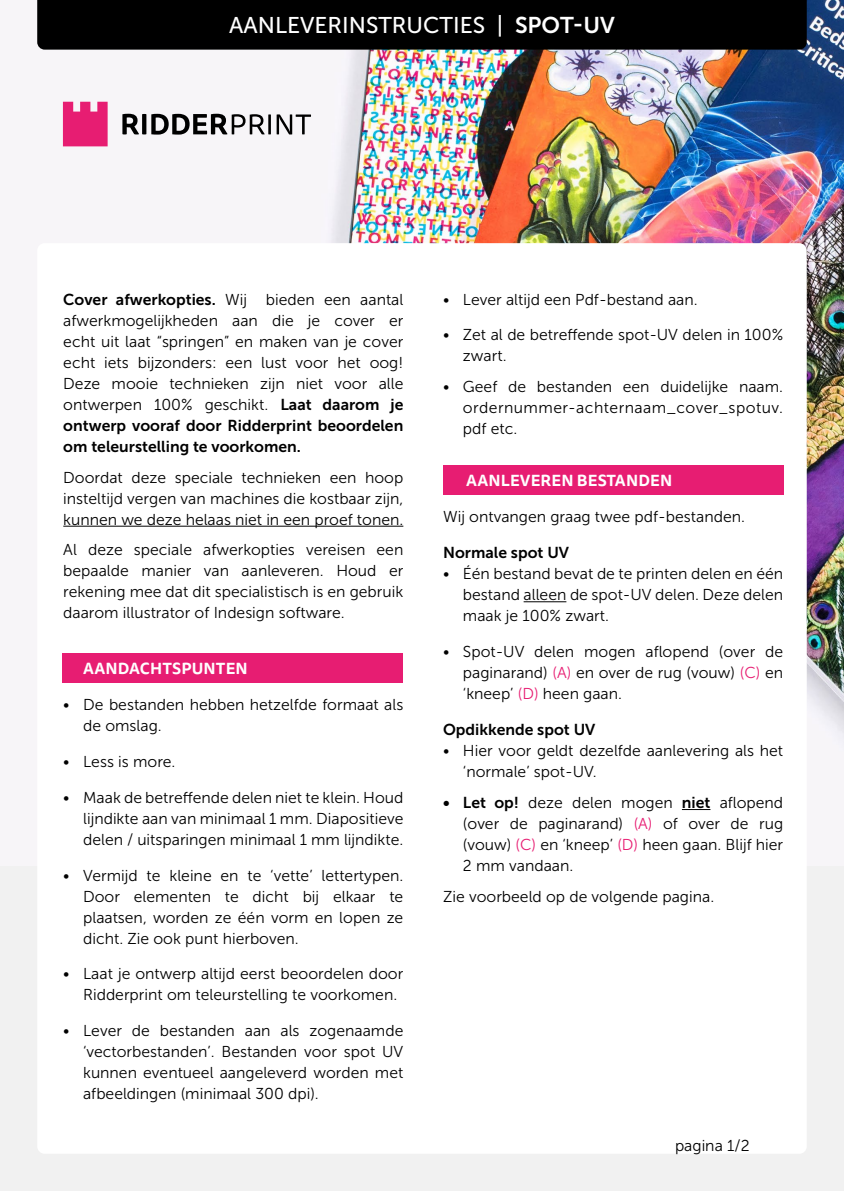
<style>
.page{position:relative;width:844px;height:1191px;background:#fff}
.page>*{position:absolute;margin:0;border:0;box-sizing:border-box;transform-origin:0 0}
.t1{font:22.75px "Museo Sans 500";color:#fff}
.t2{font:15.75px/21px "Museo Sans 300";color:#000;text-align:justify}
.t3{font:15.75px/21px "Museo Sans 700";color:#000}
.t4{font:700 15.75px "Tisa Sans Pro";letter-spacing:.01em;color:#fff}
.s1{font-family:"Museo Sans 700"}
.s2{font-family:"Museo Sans 300"}
.s3{color:#e71d72}
</style>
<div class="page">
<div style="left:0;top:0;width:843px;height:1191px;background:#f1f1f1"></div>
<img style="left:63px;top:0;width:780px;height:865px">
<div style="left:37px;top:243px;width:769px;height:910px;background:#fff;border-radius:7px"></div>
<svg style="left:122px;top:114px;width:189px;height:21px"></svg>
<svg style="left:63px;top:102px;width:45px;height:44px;background:#e82d7c"></svg>
<div style="left:37px;top:0;width:769px;height:50px;background:#000"></div>
<div style="left:62px;top:653px;width:340px;height:29px;background:#e71d72"></div>
<div style="left:443px;top:465px;width:340px;height:30px;background:#e71d72"></div>
<hr style="left:63px;top:526px;width:340px;height:1px;background:#000">
<hr style="left:523px;top:601px;width:43px;height:1px;background:#000">
<svg style="left:681px;top:809px;width:29px;height:1px"></svg>
<h1 class="t1" style="left:229px;top:12px;width:387px">AANLEVERINSTRUCTIES | <span class="s1">SPOT-UV</span></h1>
<p class="t3" style="left:63px;top:289px;width:341px">Cover afwerkopties. <span class="s2">Wij bieden een aantal</span></p>
<p class="t2" style="left:63px;top:310px;width:341px">afwerkmogelijkheden aan die je cover er echt uit laat “springen” en maken van je cover echt iets bijzonders: een lust voor het oog!<br>Deze mooie technieken zijn niet voor alle ontwerpen 100% geschikt. <span class="s1">Laat daarom je</span></p>
<p class="t3" style="left:63px;top:415px;width:341px">ontwerp vooraf door Ridderprint beoordelen om teleurstelling te voorkomen.</p>
<p class="t2" style="left:63px;top:467px;width:341px">Doordat deze speciale technieken een hoop insteltijd vergen van machines die kostbaar zijn, kunnen we deze helaas niet in een proef tonen.</p>
<p class="t2" style="left:63px;top:539px;width:341px">Al deze speciale afwerkopties vereisen een bepaalde manier van aanleveren. Houd er rekening mee dat dit specialistisch is en gebruik daarom illustrator of Indesign software.</p>
<p class="t4" style="left:83px;top:657px;width:166px">AANDACHTSPUNTEN</p>
<p class="t2" style="left:83px;top:694px;width:321px;text-indent:-20px">• De bestanden hebben hetzelfde formaat als de omslag.</p>
<p class="t2" style="left:63px;top:751px;width:114px">• Less is more.</p>
<p class="t2" style="left:83px;top:787px;width:321px;text-indent:-20px">• Maak de betreffende delen niet te klein. Houd lijndikte aan van minimaal 1 mm. Diapositieve delen / uitsparingen minimaal 1 mm lijndikte.</p>
<p class="t2" style="left:83px;top:864px;width:321px;text-indent:-20px">• Vermijd te kleine en te ‘vette’ lettertypen.<br>Door elementen te dicht bij elkaar te plaatsen, worden ze één vorm en lopen ze dicht. Zie ook punt hierboven.</p>
<p class="t2" style="left:83px;top:963px;width:321px;text-indent:-20px">• Laat je ontwerp altijd eerst beoordelen door<br>Ridderprint om teleurstelling te voorkomen.</p>
<p class="t2" style="left:83px;top:1020px;width:321px;text-indent:-20px">• Lever de bestanden aan als zogenaamde ‘vectorbestanden’. Bestanden voor spot UV kunnen eventueel aangeleverd worden met afbeeldingen (minimaal 300 dpi).</p>
<p class="t2" style="left:443px;top:289px;width:256px">• Lever altijd een Pdf-bestand aan.</p>
<p class="t2" style="left:463px;top:325px;width:321px;text-indent:-20px">• Zet al de betreffende spot-UV delen in 100% zwart.</p>
<p class="t2" style="left:463px;top:376px;width:321px;text-indent:-20px">• Geef de bestanden een duidelijke naam. ordernummer-achternaam_cover_spotuv. pdf etc.</p>
<p class="t4" style="left:466px;top:469px;width:207px">AANLEVEREN BESTANDEN</p>
<p class="t2" style="left:443px;top:506px;width:303px">Wij ontvangen graag twee pdf-bestanden.</p>
<p class="t3" style="left:443px;top:542px;width:127px">Normale spot UV</p>
<p class="t2" style="left:463px;top:563px;width:321px;text-indent:-20px">• Één bestand bevat de te printen delen en één bestand alleen de spot-UV delen. Deze delen maak je 100% zwart.</p>
<p class="t2" style="left:463px;top:641px;width:321px;text-indent:-20px">• Spot-UV delen mogen aflopend (over de paginarand) <span class="s3">(A)</span> en over de rug (vouw) <span class="s3">(C)</span> en ‘kneep’ <span class="s3">(D)</span> heen gaan.</p>
<p class="t3" style="left:443px;top:719px;width:154px">Opdikkende spot UV</p>
<p class="t2" style="left:463px;top:740px;width:321px;text-indent:-20px">• Hier voor geldt dezelfde aanlevering als het ‘normale’ spot-UV.</p>
<p class="t2" style="left:463px;top:792px;width:322px;text-indent:-20px"><span class="s1">• Let op!</span> deze delen mogen <span class="s1">niet</span> aflopend (over de paginarand) <span class="s3">(A)</span> of over de rug (vouw) <span class="s3">(C)</span> en ‘kneep’ <span class="s3">(D)</span> heen gaan. Blijf hier 2 mm vandaan.</p>
<p class="t2" style="left:443px;top:886px;width:272px">Zie voorbeeld op de volgende pagina.</p>
<p class="t2" style="left:674px;top:1135px;width:76px">pagina 1/2</p>
</div>
